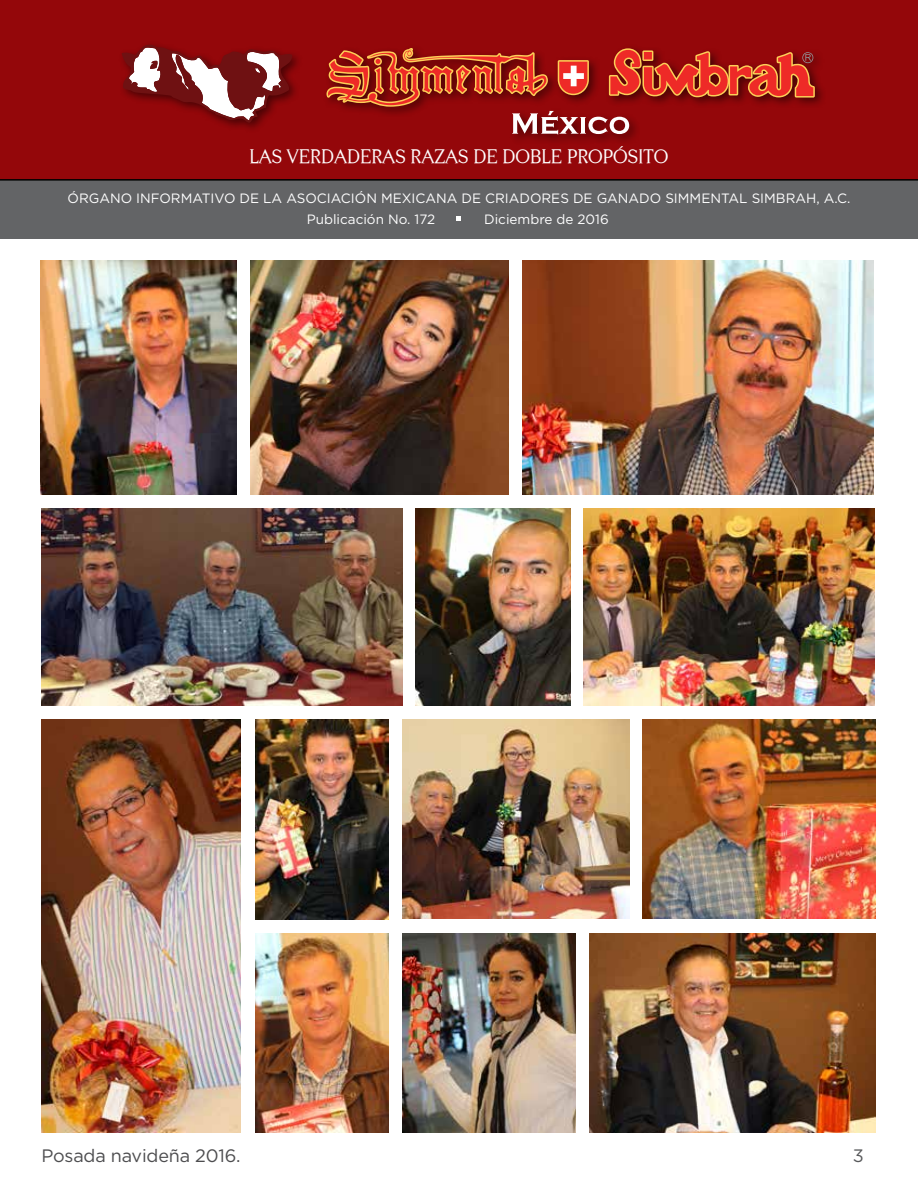
<style>
.page{position:relative;width:918px;height:1188px;background:#fff}
.page>*{position:absolute;margin:0;border:0;box-sizing:border-box;transform-origin:0 0}
.t1{font:19.5px "Centabel";color:#fff}
.t2{font:18px "Gotham";letter-spacing:-.01em;color:#4d4d4f}
.t3{font:18px "Gotham";color:#58595b}
.t4{font:13.5px/20.7px "Gotham";color:#fff}
</style>
<div class="page">
<div style="left:0;top:180px;width:918px;height:59px;background:#636466"></div>
<div style="left:0;top:0;width:918px;height:181px;background:#94070a"></div>
<svg style="left:456px;top:216px;width:5px;height:5px"></svg>
<div style="left:118px;top:41px;width:709px;height:105px;background:#94070a"></div>
<svg style="left:122px;top:44px;width:170px;height:79px"></svg>
<svg style="left:327px;top:48px;width:488px;height:87px"></svg>
<img style="left:41px;top:261px;width:196px;height:234px">
<img style="left:251px;top:261px;width:257px;height:234px">
<img style="left:522px;top:261px;width:352px;height:234px">
<img style="left:41px;top:509px;width:361px;height:197px">
<img style="left:416px;top:509px;width:154px;height:197px">
<img style="left:584px;top:509px;width:290px;height:197px">
<img style="left:41px;top:719px;width:200px;height:414px">
<img style="left:255px;top:719px;width:134px;height:201px">
<img style="left:402px;top:719px;width:227px;height:200px">
<img style="left:643px;top:719px;width:232px;height:200px">
<img style="left:255px;top:933px;width:134px;height:200px">
<img style="left:402px;top:933px;width:174px;height:200px">
<img style="left:589px;top:933px;width:286px;height:200px">
<h1 class="t1" style="left:250px;top:145px;width:420px">LAS VERDADERAS RAZAS DE DOBLE PROPÓSITO</h1>
<p class="t4" style="left:307px;top:188px;width:545px;text-indent:-239px">ÓRGANO INFORMATIVO DE LA ASOCIACIÓN MEXICANA DE CRIADORES DE GANADO SIMMENTAL SIMBRAH, A.C.<br>Publicación No. 172</p>
<p class="t4" style="left:484px;top:208px;width:126px">Diciembre de 2016</p>
<h2 class="t2" style="left:41px;top:1144px;width:201px">Posada navideña 2016.</h2>
<h2 class="t3" style="left:853px;top:1144px;width:13px">3</h2>
</div>
